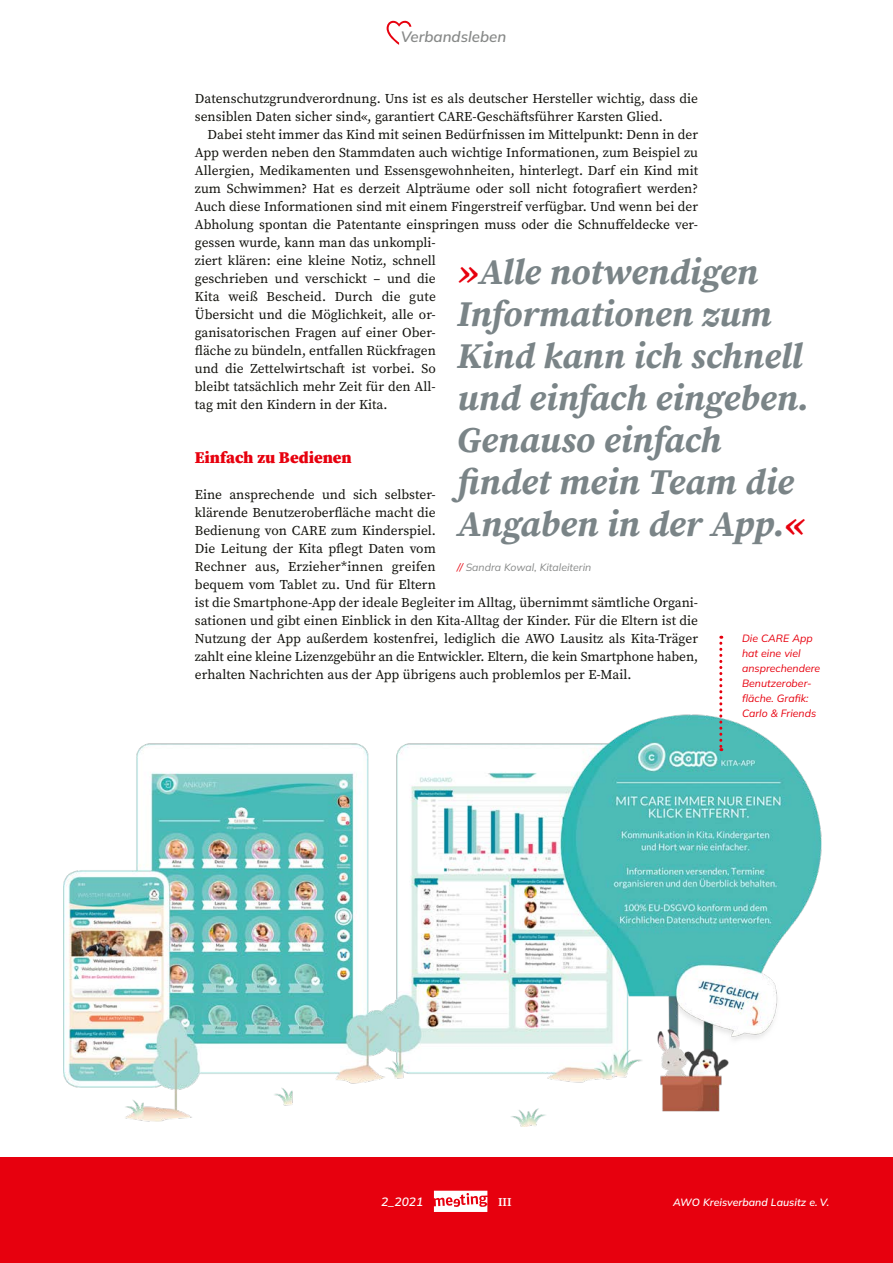
<style>
.page{position:relative;width:893px;height:1263px;background:#fff}
.page>*{position:absolute;margin:0;border:0;box-sizing:border-box;transform-origin:0 0}
.t1{font:italic 700 36px/42px "Source Serif Pro";color:#7a8487}
.t2{font:900 16.5px "Source Serif Pro";color:#e7000e}
.t3{font:italic 200 15px "Mulish";color:#878988}
.t4{font:13.5px/18px "Source Serif Pro";color:#12120d}
.t5{font:italic 200 12px "Mulish";color:#fff}
.t6{font:600 12px "Source Serif Pro";color:#fff}
.t7{font:italic 200 10.5px/15px "Mulish";color:#e7000e}
.t8{font:italic 200 10.5px "Mulish";color:#878988}
.t9{font:italic 200 10.5px "Mulish";color:#fff}
.s1{color:#e7000e}
</style>
<div class="page">
<img style="left:64px;top:715px;width:758px;height:411px">
<svg style="left:719px;top:636px;width:3px;height:115px"></svg>
<svg style="left:387px;top:20px;width:24px;height:25px"></svg>
<div style="left:0;top:1157px;width:893px;height:106px;background:#e7000e"></div>
<svg style="left:434px;top:1191px;width:53px;height:21px"></svg>
<p class="t3" style="left:401px;top:27px;width:107px">Verbandsleben</p>
<p class="t4" style="left:195px;top:90px;width:505px">Datenschutzgrundverordnung. Uns ist es als deutscher Hersteller wichtig, dass die sensiblen Daten sicher sind«, garantiert CARE-Geschäftsführer Karsten Glied.</p>
<p class="t4" style="left:195px;top:126px;width:505px;text-indent:13px">Dabei steht immer das Kind mit seinen Bedürfnissen im Mittelpunkt: Denn in der App werden neben den Stammdaten auch wichtige Informationen, zum Beispiel zu Allergien, Medikamenten und Essensgewohnheiten, hinterlegt. Darf ein Kind mit zum Schwimmen? Hat es derzeit Alpträume oder soll nicht fotografiert werden?<br>Auch diese Informationen sind mit einem Fingerstreif verfügbar. Und wenn bei der Abholung spontan die Patentante einspringen muss oder die Schnuffeldecke ver&shy;gessen wurde, kann man das unkompli-<br>ziert klären: eine kleine Notiz, schnell<br>geschrieben und verschickt – und die<br>Kita weiß Bescheid. Durch die gute<br>Übersicht und die Möglichkeit, alle or-<br>ganisatorischen Fragen auf einer Ober-<br>fläche zu bündeln, entfallen Rückfragen<br>und die Zettelwirtschaft ist vorbei. So<br>bleibt tatsächlich mehr Zeit für den All-<br>tag mit den Kindern in der Kita.</p>
<h3 class="t2" style="left:195px;top:446px;width:158px">Einfach zu Bedienen</h3>
<p class="t4" style="left:195px;top:486px;width:505px">Eine ansprechende und sich selbster-<br>klärende Benutzeroberfläche macht die<br>Bedienung von CARE zum Kinderspiel.<br>Die Leitung der Kita pflegt Daten vom<br>Rechner aus, Erzieher*innen greifen<br>bequem vom Tablet zu. Und für Eltern<br>ist die Smartphone-App der ideale Begleiter im Alltag, übernimmt sämtliche Organi&shy;sationen und gibt einen Einblick in den Kita-Alltag der Kinder. Für die Eltern ist die Nutzung der App außerdem kostenfrei, lediglich die AWO Lausitz als Kita-Träger zahlt eine kleine Lizenzgebühr an die Entwickler. Eltern, die kein Smartphone haben, erhalten Nachrichten aus der App übrigens auch problemlos per E-Mail.</p>
<p class="t1" style="left:457px;top:250px;width:353px"><span class="s1">»</span>Alle notwendigen<br>Informationen zum<br>Kind kann ich schnell und einfach eingeben.<br>Genauso einfach findet mein Team die<br>Angaben in der App.<span class="s1">«</span></p>
<p class="t8" style="left:457px;top:560px;width:136px"><span class="s1">//</span> Sandra Kowal, Kitaleiterin</p>
<p class="t7" style="left:742px;top:630px;width:80px">Die CARE App hat eine viel ansprechendere<br>Benutzerober&shy;fläche. Grafik:<br>Carlo &amp; Friends</p>
<p class="t5" style="left:381px;top:1194px;width:44px">2_2021</p>
<p class="t6" style="left:498px;top:1194px;width:15px">III</p>
<p class="t9" style="left:673px;top:1195px;width:158px">AWO Kreisverband Lausitz e. V.</p>
</div>
